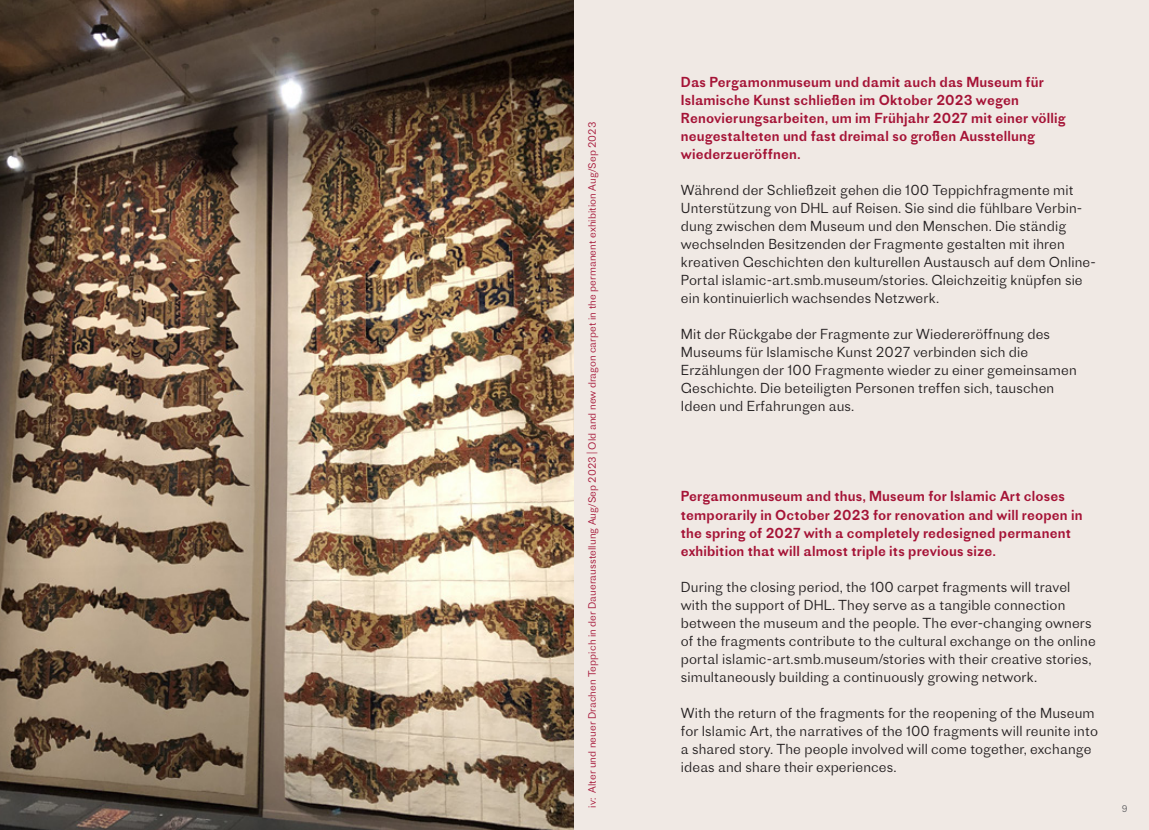
<style>
.page{position:relative;width:1149px;height:830px;background:#fff}
.page>*{position:absolute;margin:0;border:0;box-sizing:border-box;transform-origin:0 0}
.t1{font:300 13.5px/18px "Proto Grotesk";letter-spacing:.01em;color:#231f20}
.t2{font:13.5px/18px "Proto Grotesk";letter-spacing:.01em;color:#a51336}
.t3{font:300 9.9px "Proto Grotesk";letter-spacing:.01em;color:#a51336}
.t4{font:300 9px "Proto Grotesk";color:#636366}
</style>
<div class="page">
<img style="left:0;top:0;width:574px;height:829px">
<div style="left:574px;top:0;width:574px;height:829px;background:#f0e9e4"></div>
<p class="t3" style="left:585px;top:807px;width:687px;rotate:-90deg">iv: Alter und neuer Drachen Teppich in der Dauerausstellung Aug/Sep 2023 | Old and new dragon carpet in the permanent exhibition Aug/Sep 2023</p>
<p class="t2" style="left:680px;top:73px;width:386px">Das Pergamonmuseum und damit auch das Museum für Islamische Kunst schließen im Oktober 2023 wegen Renovierungsarbeiten, um im Frühjahr 2027 mit einer völlig neugestalteten und fast dreimal so großen Ausstellung wiederzueröffnen.</p>
<p class="t1" style="left:680px;top:181px;width:416px">Während der Schließzeit gehen die 100 Teppichfragmente mit Unterstützung von DHL auf Reisen. Sie sind die fühlbare Verbin&shy;dung zwischen dem Museum und den Menschen. Die ständig wechselnden Besitzenden der Fragmente gestalten mit ihren kreativen Geschichten den kulturellen Austausch auf dem Online-Portal islamic-art.smb.museum/stories. Gleichzeitig knüpfen sie ein kontinuierlich wachsendes Netzwerk.</p>
<p class="t1" style="left:680px;top:325px;width:397px">Mit der Rückgabe der Fragmente zur Wiedereröffnung des Museums für Islamische Kunst 2027 verbinden sich die Erzählungen der 100 Fragmente wieder zu einer gemeinsamen Geschichte. Die beteiligten Personen treffen sich, tauschen Ideen und Erfahrungen aus.</p>
<p class="t2" style="left:680px;top:487px;width:403px">Pergamonmuseum and thus, Museum for Islamic Art closes temporarily in October 2023 for renovation and will reopen in the spring of 2027 with a completely redesigned permanent exhibition that will almost triple its previous size.</p>
<p class="t1" style="left:680px;top:577px;width:416px">During the closing period, the 100 carpet fragments will travel with the support of DHL. They serve as a tangible connection between the museum and the people. The ever-changing owners of the fragments contribute to the cultural exchange on the online portal islamic-art.smb.museum/stories with their creative stories, simultaneously building a continuously growing network.</p>
<p class="t1" style="left:680px;top:703px;width:418px">With the return of the fragments for the reopening of the Museum for Islamic Art, the narratives of the 100 fragments will reunite into a shared story. The people involved will come together, exchange ideas and share their experiences.</p>
<p class="t4" style="left:1121px;top:802px;width:7px">9</p>
</div>
